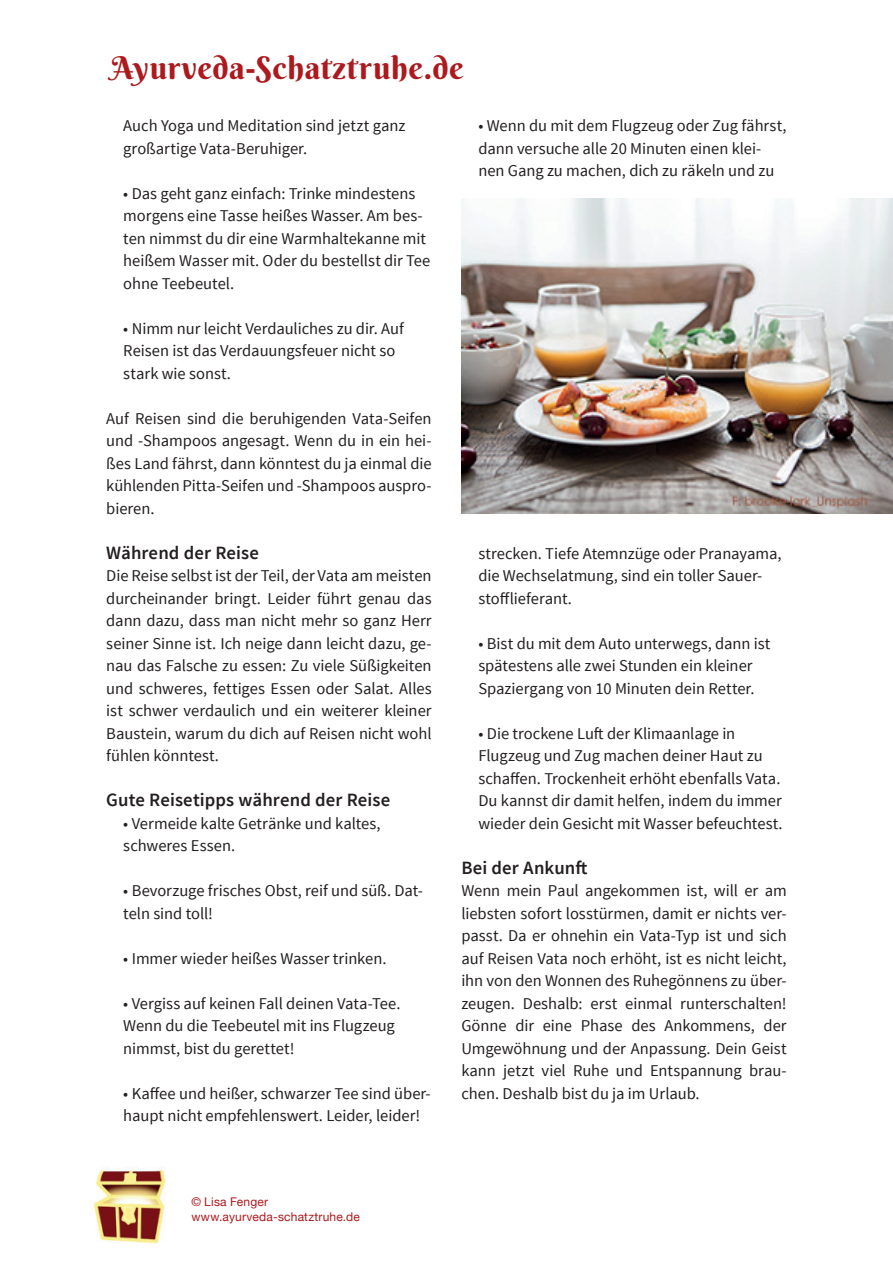
<style>
.page{position:relative;width:893px;height:1263px;background:#fff}
.page>*{position:absolute;margin:0;border:0;box-sizing:border-box;transform-origin:0 0}
.t1{font:31.5px "Berkshire Swash";letter-spacing:.015em;color:#ac1a1e}
.t2{font:600 18.75px "Source Sans Pro";letter-spacing:.005em;color:#231f20}
.t3{font:16.5px/22.5px "Source Sans Pro";letter-spacing:-.005em;color:#231f20}
.t4{font:12px/14.4px "Helvetica Neue";letter-spacing:.015em;color:#ac1a1e}
</style>
<div class="page">
<img style="left:461px;top:199px;width:432px;height:315px">
<img style="left:93px;top:1167px;width:73px;height:77px">
<h1 class="t1" style="left:111px;top:48px;width:355px">Ayurveda-Schatztruhe.de</h1>
<p class="t3" style="left:123px;top:115px;width:284px">Auch Yoga und Meditation sind jetzt ganz großartige Vata-Beruhiger.</p>
<p class="t3" style="left:123px;top:182px;width:309px">• Das geht ganz einfach: Trinke mindestens morgens eine Tasse heißes Wasser. Am bes&shy;ten nimmst du dir eine Warmhaltekanne mit heißem Wasser mit. Oder du bestellst dir Tee ohne Teebeutel.</p>
<p class="t3" style="left:123px;top:317px;width:282px">• Nimm nur leicht Verdauliches zu dir. Auf<br>Reisen ist das Verdauungsfeuer nicht so stark wie sonst.</p>
<p class="t3" style="left:106px;top:407px;width:327px;text-align:justify">Auf Reisen sind die beruhigenden Vata-Seifen und -Shampoos angesagt. Wenn du in ein hei&shy;ßes Land fährst, dann könntest du ja einmal die kühlenden Pitta-Seifen und -Shampoos auspro&shy;bieren.</p>
<p class="t2" style="left:106px;top:541px;width:154px">Während der Reise</p>
<p class="t3" style="left:106px;top:565px;width:327px;text-align:justify">Die Reise selbst ist der Teil, der Vata am meisten durcheinander bringt. Leider führt genau das dann dazu, dass man nicht mehr so ganz Herr seiner Sinne ist. Ich neige dann leicht dazu, ge&shy;nau das Falsche zu essen: Zu viele Süßigkeiten und schweres, fettiges Essen oder Salat. Alles ist schwer verdaulich und ein weiterer kleiner Baustein, warum du dich auf Reisen nicht wohl fühlen könntest.</p>
<p class="t2" style="left:106px;top:788px;width:286px">Gute Reisetipps während der Reise</p>
<p class="t3" style="left:123px;top:812px;width:259px">• Vermeide kalte Getränke und kaltes, schweres Essen.</p>
<p class="t3" style="left:123px;top:880px;width:301px">• Bevorzuge frisches Obst, reif und süß. Dat&shy;teln sind toll!</p>
<p class="t3" style="left:123px;top:947px;width:265px">• Immer wieder heißes Wasser trinken.</p>
<p class="t3" style="left:123px;top:992px;width:279px">• Vergiss auf keinen Fall deinen Vata-Tee.<br>Wenn du die Teebeutel mit ins Flugzeug nimmst, bist du gerettet!</p>
<p class="t3" style="left:123px;top:1082px;width:309px">• Kaffee und heißer, schwarzer Tee sind über&shy;haupt nicht empfehlenswert. Leider, leider!</p>
<p class="t4" style="left:191px;top:1195px;width:170px">© Lisa Fenger www.ayurveda-schatztruhe.de</p>
<p class="t3" style="left:478px;top:115px;width:310px">• Wenn du mit dem Flugzeug oder Zug fährst, dann versuche alle 20 Minuten einen klei&shy;nen Gang zu machen, dich zu räkeln und zu</p>
<p class="t3" style="left:478px;top:542px;width:305px">strecken. Tiefe Atemnzüge oder Pranayama, die Wechselatmung, sind ein toller Sauer&shy;stofflieferant.</p>
<p class="t3" style="left:478px;top:632px;width:294px">• Bist du mit dem Auto unterwegs, dann ist spätestens alle zwei Stunden ein kleiner<br>Spaziergang von 10 Minuten dein Retter.</p>
<p class="t3" style="left:478px;top:722px;width:306px">• Die trockene Luft der Klimaanlage in Flugzeug und Zug machen deiner Haut zu schaffen. Trockenheit erhöht ebenfalls Vata.<br>Du kannst dir damit helfen, indem du immer wieder dein Gesicht mit Wasser befeuchtest.</p>
<p class="t2" style="left:461px;top:856px;width:128px">Bei der Ankunft</p>
<p class="t3" style="left:461px;top:880px;width:327px;text-align:justify">Wenn mein Paul angekommen ist, will er am liebsten sofort losstürmen, damit er nichts ver&shy;passt. Da er ohnehin ein Vata-Typ ist und sich auf Reisen Vata noch erhöht, ist es nicht leicht, ihn von den Wonnen des Ruhegönnens zu über&shy;zeugen. Deshalb: erst einmal runterschalten!<br>Gönne dir eine Phase des Ankommens, der Umgewöhnung und der Anpassung. Dein Geist kann jetzt viel Ruhe und Entspannung brau&shy;chen. Deshalb bist du ja im Urlaub.</p>
</div>
